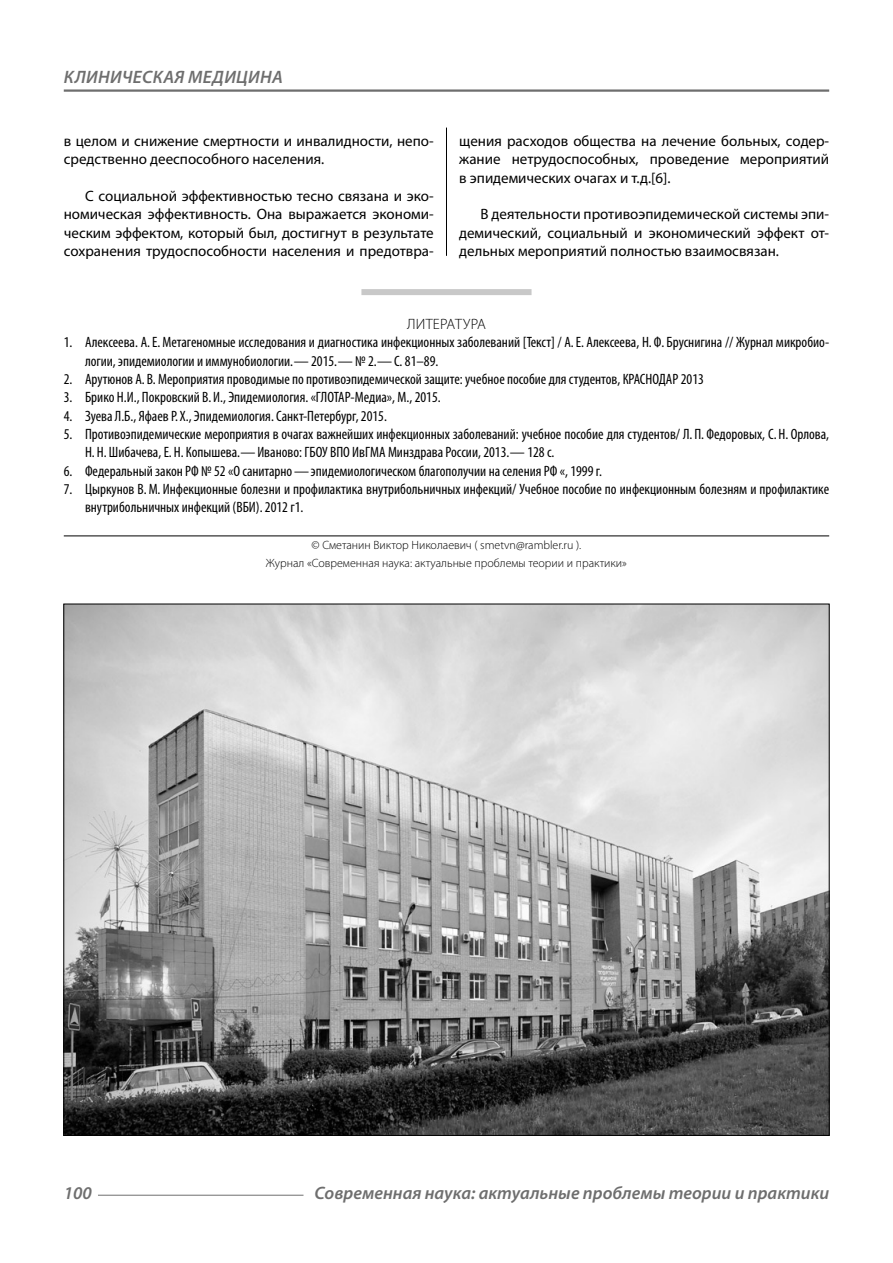
<style>
.page{position:relative;width:893px;height:1263px;background:#fff}
.page>*{position:absolute;margin:0;border:0;box-sizing:border-box;transform-origin:0 0}
.t1{font:italic 600 18px "Myriad Pro";color:#6e6e6e}
.t2{font:italic 600 18px "Myriad Pro";letter-spacing:.02em;color:#6e6e6e}
.t3{font:condensed 15px/18.3px "Myriad Pro";color:#000}
.Normal{font:15px/18.3px "Myriad Pro";color:#000;text-align:justify}
.Literature{font:300 15px "Myriad Pro";letter-spacing:.02em;color:#000}
.Copy{font:300 12px/18.3px "Myriad Pro";color:#000;text-align:center}
</style>
<div class="page">
<hr style="left:98px;top:1195px;width:205px;height:1px;background:#6e6e6e">
<hr style="left:64px;top:89px;width:765px;height:3px;background:#6e6e6e">
<div style="left:361px;top:289px;width:170px;height:6px;background:#c8c8c8"></div>
<hr style="left:64px;top:535px;width:765px;height:1px;background:#000">
<img style="left:65px;top:606px;width:763px;height:528px">
<hr style="left:446px;top:128px;width:1px;height:128px;background:#000">
<p class="t2" style="left:64px;top:66px;width:220px">КЛИНИЧЕСКАЯ МЕДИЦИНА</p>
<p class="Normal" style="left:64px;top:131px;width:371px">в целом и снижение смертности и инвалидности, непо&shy;средственно дееспособного населения.</p>
<p class="Normal" style="left:64px;top:186px;width:371px;text-indent:21px">С социальной эффективностью тесно связана и эко&shy;номическая эффективность. Она выражается экономи&shy;ческим эффектом, который был, достигнут в результате сохранения трудоспособности населения и предотвра-</p>
<p class="Normal" style="left:459px;top:131px;width:371px">щения расходов общества на лечение больных, содер&shy;жание нетрудоспособных, проведение мероприятий в эпидемических очагах и т.д.[6].</p>
<p class="Normal" style="left:459px;top:205px;width:371px;text-indent:21px">В деятельности противоэпидемической системы эпи&shy;демический, социальный и экономический эффект от&shy;дельных мероприятий полностью взаимосвязан.</p>
<p class="Literature" style="left:407px;top:315px;width:80px">ЛИТЕРАТУРА</p>
<p class="t3" style="left:85px;top:333px;width:746px;text-indent:-21px">1. Алексеева. А.Е. Метагеномные исследования и диагностика инфекционных заболеваний [Текст] / А.Е. Алексеева, Н.Ф. Бруснигина // Журнал микробио&shy;логии, эпидемиологии и иммунобиологии.— 2015.— № 2.—С. 81–89.</p>
<p class="t3" style="left:64px;top:370px;width:642px">2. Арутюнов А. В. Мероприятия проводимые по противоэпидемической защите: учебное пособие для студентов, КРАСНОДАР 2013</p>
<p class="t3" style="left:64px;top:388px;width:378px">3. Брико Н.И., Покровский В. И., Эпидемиология. «ГЛОТАР-Медиа», М., 2015.</p>
<p class="t3" style="left:64px;top:406px;width:325px">4. Зуева Л.Б., Яфаев Р.Х., Эпидемиология. Санкт-Петербург, 2015.</p>
<p class="t3" style="left:85px;top:425px;width:746px;text-indent:-21px">5. Противоэпидемические мероприятия в очагах важнейших инфекционных заболеваний: учебное пособие для студентов/ Л. П. Федоровых, С. Н. Орлова,<br>Н. Н. Шибачева, Е. Н. Копышева.—Иваново: ГБОУ ВПО ИвГМА Минздрава России, 2013.— 128 с.</p>
<p class="t3" style="left:64px;top:461px;width:540px">6. Федеральный закон РФ № 52 «О санитарно—эпидемиологическом благополучии на селения РФ «, 1999 г.</p>
<p class="t3" style="left:85px;top:480px;width:746px;text-indent:-21px">7. Цыркунов В.М. Инфекционные болезни и профилактика внутрибольничных инфекций/ Учебное пособие по инфекционным болезням и профилактике внутрибольничных инфекций (ВБИ). 2012 г1.</p>
<p class="Copy" style="left:266px;top:536px;width:363px">© Сметанин Виктор Николаевич ( smetvn@rambler.ru ).<br>Журнал «Современная наука: актуальные проблемы теории и практики»</p>
<p class="t1" style="left:64px;top:1182px;width:30px">100</p>
<p class="t1" style="left:315px;top:1182px;width:516px">Современная наука: актуальные проблемы теории и практики</p>
</div>
